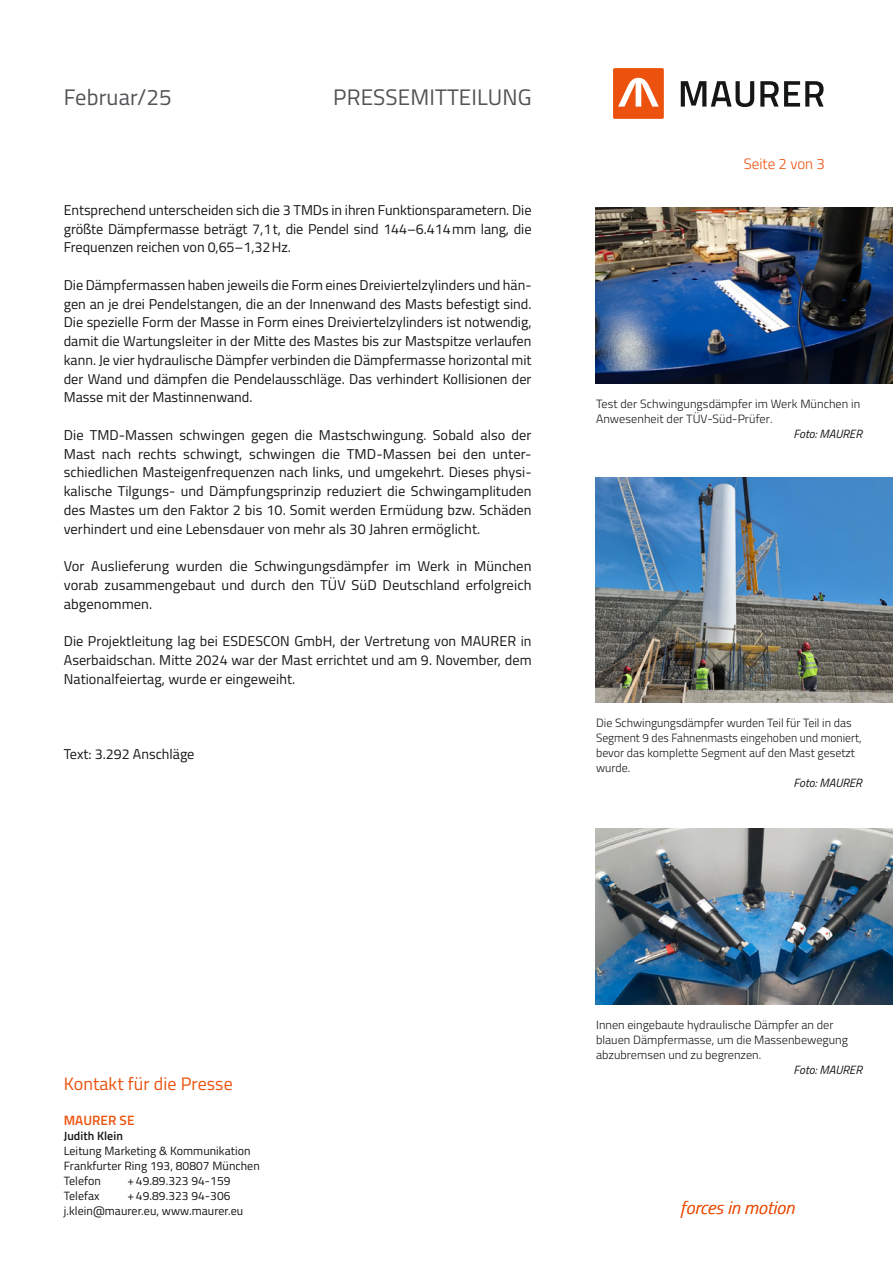
<style>
.page{position:relative;width:893px;height:1263px;background:#fff}
.page>*{position:absolute;margin:0;border:0;box-sizing:border-box;transform-origin:0 0}
.t1{font:22.5px "Titillium";letter-spacing:.005em;color:#535256}
.t2{font:18px "Titillium";letter-spacing:.005em;color:#ec520d}
.t3{font:italic 300 18px "Titillium";letter-spacing:.005em;color:#ec520d}
.t4{font:300 15px "Titillium";color:#ec520d}
.t5{font:14.25px/18.8px "Titillium";letter-spacing:.005em;color:#151616;text-align:justify}
.t6{font:600 13.5px "Titillium";letter-spacing:.005em;color:#ec520d}
.t7{font:300 12px/15px "Titillium";color:#151616}
.t8{font:12px/15px "Titillium";letter-spacing:.005em;color:#151616}
.t9{font:italic 12px "Titillium";color:#151616}
.t10{font:600 12px "Titillium";letter-spacing:.005em;color:#151616}
</style>
<div class="page">
<div style="left:613px;top:68px;width:51px;height:51px;background:#ec520d;border-radius:2px"></div>
<svg style="left:681px;top:81px;width:73px;height:26px"></svg>
<svg style="left:760px;top:81px;width:64px;height:26px"></svg>
<svg style="left:618px;top:78px;width:41px;height:29px"></svg>
<img style="left:595px;top:477px;width:298px;height:226px">
<img style="left:595px;top:828px;width:298px;height:176px">
<img style="left:595px;top:207px;width:298px;height:176px">
<h1 class="t1" style="left:64px;top:81px;width:110px">Februar/25</h1>
<h1 class="t1" style="left:333px;top:81px;width:200px">PRESSEMITTEILUNG</h1>
<p class="t5" style="left:64px;top:200px;width:469px">Entsprechend unterscheiden sich die 3 TMDs in ihren Funktionsparametern. Die größte Dämpfermasse beträgt 7,1t, die Pendel sind 144–6.414mm lang, die Frequenzen reichen von 0,65–1,32Hz.</p>
<p class="t5" style="left:64px;top:275px;width:469px">Die Dämpfermassen haben jeweils die Form eines Dreiviertelzylinders und hän&shy;gen an je drei Pendelstangen, die an der Innenwand des Masts befestigt sind.<br>Die spezielle Form der Masse in Form eines Dreiviertelzylinders ist notwendig, damit die Wartungsleiter in der Mitte des Mastes bis zur Mastspitze verlaufen kann. Je vier hydraulische Dämpfer verbinden die Dämpfermasse horizontal mit der Wand und dämpfen die Pendelausschläge. Das verhindert Kollisionen der Masse mit der Mastinnenwand.</p>
<p class="t5" style="left:64px;top:425px;width:469px">Die TMD-Massen schwingen gegen die Mastschwingung. Sobald also der Mast nach rechts schwingt, schwingen die TMD-Massen bei den unter&shy;schiedlichen Masteigenfrequenzen nach links, und umgekehrt. Dieses physi&shy;kalische Tilgungs- und Dämpfungsprinzip reduziert die Schwingamplituden des Mastes um den Faktor 2 bis 10. Somit werden Ermüdung bzw. Schäden verhindert und eine Lebensdauer von mehr als 30 Jahren ermöglicht.</p>
<p class="t5" style="left:64px;top:556px;width:469px">Vor Auslieferung wurden die Schwingungsdämpfer im Werk in München vorab zusammengebaut und durch den TÜV SüD Deutschland erfolgreich abgenommen.</p>
<p class="t5" style="left:64px;top:631px;width:469px">Die Projektleitung lag bei ESDESCON GmbH, der Vertretung von MAURER in Aserbaidschan. Mitte 2024 war der Mast errichtet und am 9. November, dem Nationalfeiertag, wurde er eingeweiht.</p>
<p class="t5" style="left:64px;top:743px;width:132px">Text: 3.292 Anschläge</p>
<p class="t4" style="left:744px;top:152px;width:83px">Seite 2 von 3</p>
<p class="t7" style="left:596px;top:395px;width:266px">Test der Schwingungsdämpfer im Werk München in<br>Anwesenheit der TÜV-Süd-Prüfer.</p>
<p class="t9" style="left:793px;top:424px;width:70px">Foto: MAURER</p>
<p class="t7" style="left:596px;top:715px;width:267px">Die Schwingungsdämpfer wurden Teil für Teil in das Segment 9 des Fahnenmasts eingehoben und moniert, bevor das komplette Segment auf den Mast gesetzt wurde.</p>
<p class="t9" style="left:793px;top:774px;width:70px">Foto: MAURER</p>
<p class="t2" style="left:64px;top:1070px;width:171px">Kontakt für die Presse</p>
<p class="t6" style="left:64px;top:1109px;width:72px">MAURER SE</p>
<p class="t10" style="left:64px;top:1126px;width:61px">Judith Klein</p>
<p class="t8" style="left:64px;top:1142px;width:198px">Leitung Marketing &amp; Kommunikation<br>Frankfurter Ring 193, 80807 München<br>Telefon</p>
<p class="t8" style="left:128px;top:1172px;width:104px">+49.89.323 94-159</p>
<p class="t8" style="left:64px;top:1187px;width:37px">Telefax</p>
<p class="t8" style="left:64px;top:1187px;width:181px;text-indent:64px">+49.89.323 94-306 j.klein@maurer.eu, www.maurer.eu</p>
<p class="t7" style="left:596px;top:1016px;width:253px">Innen eingebaute hydraulische Dämpfer an der blauen Dämpfermasse, um die Massenbewegung abzubremsen und zu begrenzen.</p>
<p class="t9" style="left:793px;top:1060px;width:70px">Foto: MAURER</p>
<p class="t3" style="left:680px;top:1194px;width:115px">forces in motion</p>
</div>
